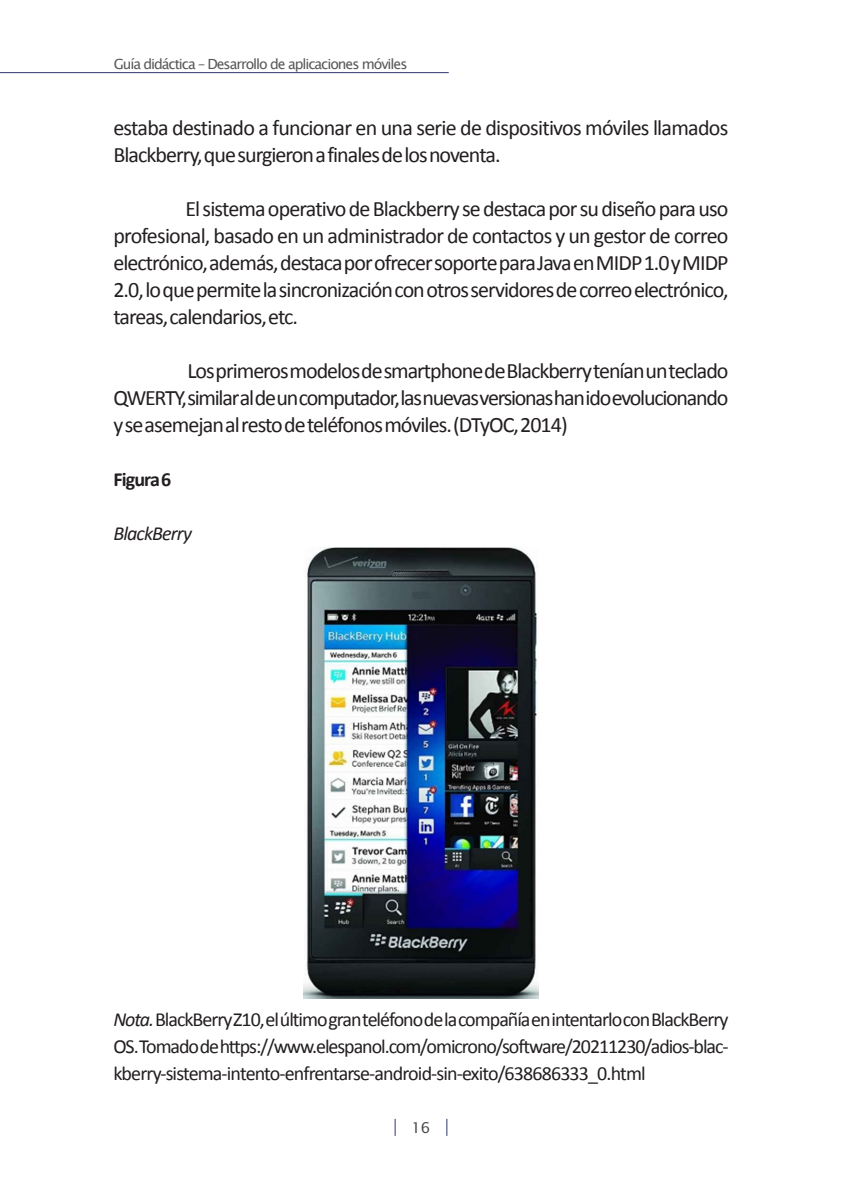
<style>
.page{position:relative;width:842px;height:1191px;background:#fff}
.page>*{position:absolute;margin:0;border:0;box-sizing:border-box;transform-origin:0 0}
.Textos_generales{font:22px/27px "Calibri";letter-spacing:-.045em;color:#231f20;text-align:justify}
.Texto_debajo_de_tabl{font:20px/27px "Calibri";letter-spacing:-.045em;color:#231f20;text-align:justify}
.Texto_debajo_de_tabl-2{font:italic 20px "Calibri";letter-spacing:-.045em;color:#231f20}
.Tabla_o_figura{font:700 20px "Calibri";letter-spacing:-.045em;color:#231f20}
.t1{font:15px "Lucida Sans Unicode";color:#4b4c4d}
.t2{font:14px "Lucida Sans Unicode";letter-spacing:-.075em;color:#57585a}
.s1{font-style:italic}
</style>
<div class="page">
<hr style="left:0;top:72px;width:449px;height:1px;background:#323470">
<svg style="left:395px;top:1118px;width:1px;height:17px"></svg>
<svg style="left:446px;top:1118px;width:1px;height:17px"></svg>
<img style="left:303px;top:547px;width:236px;height:451px">
<p class="t2" style="left:114px;top:53px;width:295px">Guía didáctica – Desarrollo de aplicaciones móviles</p>
<p class="Textos_generales" style="left:113px;top:114px;width:616px">estaba destinado a funcionar en una serie de dispositivos móviles llamados<br>Blackberry, que surgieron a finales de los noventa.</p>
<p class="Textos_generales" style="left:113px;top:195px;width:617px;text-indent:72px">El sistema operativo de Blackberry se destaca por su diseño para uso profesional, basado en un administrador de contactos y un gestor de correo electrónico, además, destaca por ofrecer soporte para Java en MIDP 1.0 y MIDP 2.0, lo que permite la sincronización con otros servidores de correo electrónico, tareas, calendarios, etc.</p>
<p class="Textos_generales" style="left:113px;top:357px;width:617px;text-indent:74px">Los primeros modelos de smartphone de Blackberry tenían un teclado QWERTY, similar al de un computador, las nuevas versionas han ido evolucionando y se asemejan al resto de teléfonos móviles. (DTyOC, 2014)</p>
<p class="Tabla_o_figura" style="left:113px;top:466px;width:59px">Figura 6</p>
<p class="Texto_debajo_de_tabl-2" style="left:113px;top:519px;width:80px">BlackBerry</p>
<p class="Texto_debajo_de_tabl" style="left:113px;top:1006px;width:617px"><span class="s1">Nota.</span> BlackBerry Z10, el último gran teléfono de la compañía en intentarlo con BlackBerry OS. Tomado de https://www.elespanol.com/omicrono/software/20211230/adios-blac&shy;kberry-sistema-intento-enfrentarse-android-sin-exito/638686333_0.html</p>
<p class="t1" style="left:411px;top:1116px;width:20px">16</p>
</div>
